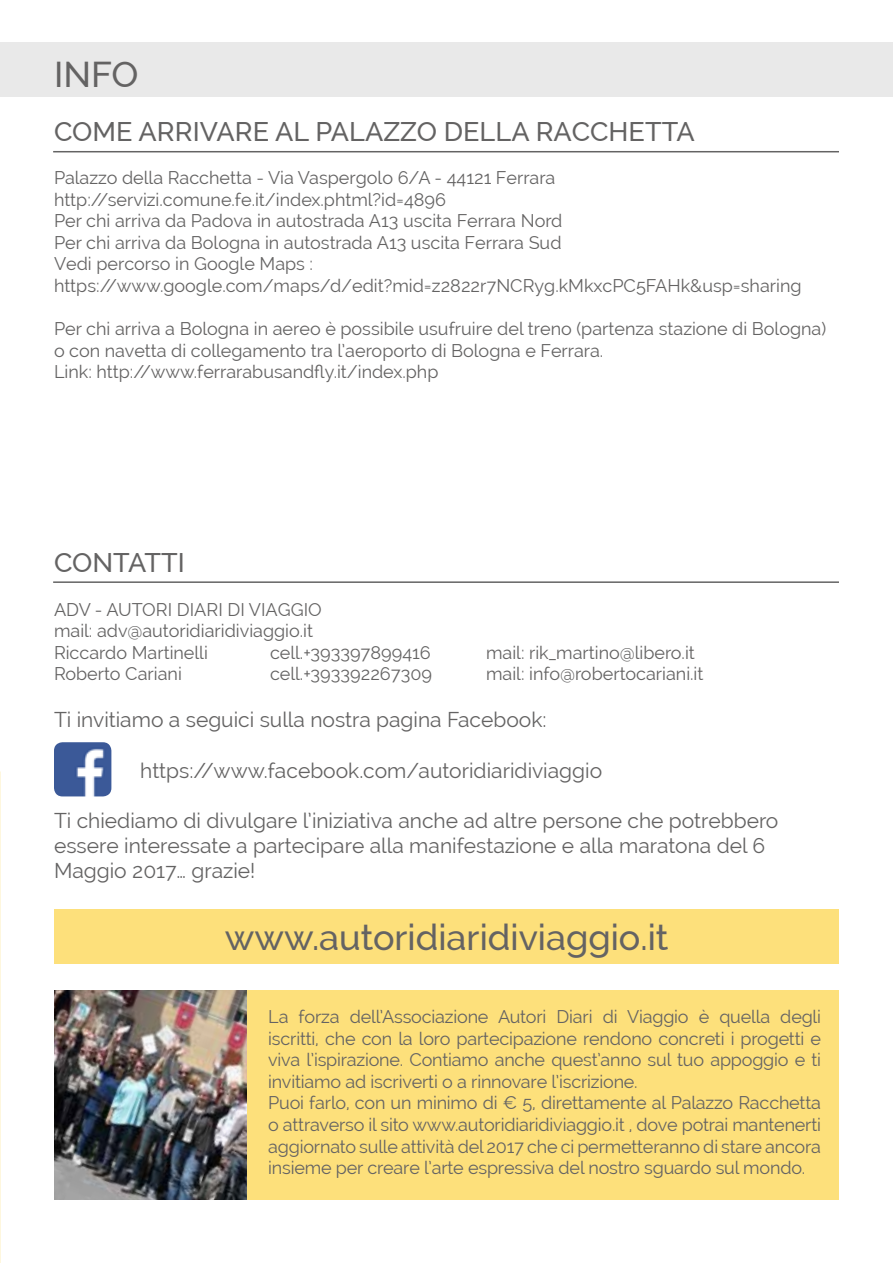
<style>
.page{position:relative;width:893px;height:1263px;background:#fff}
.page>*{position:absolute;margin:0;border:0;box-sizing:border-box;transform-origin:0 0}
.t1{font:500 36px "Raleway";color:#646363}
.t2{font:500 27px "Raleway";color:#646363}
.t3{font:21px/25.2px "Raleway";color:#646363}
.t4{font:18px/21.6px "Raleway";color:#646363}
</style>
<div class="page">
<div style="left:0;top:43px;width:893px;height:54px;background:#e9e9e9"></div>
<img style="left:54px;top:990px;width:194px;height:209px">
<div style="left:248px;top:990px;width:591px;height:209px;background:#fde07b"></div>
<img style="left:54px;top:742px;width:57px;height:54px">
<hr style="left:53px;top:151px;width:786px;height:1px;background:#646363">
<hr style="left:53px;top:581px;width:786px;height:2px;background:#646363">
<div style="left:54px;top:910px;width:785px;height:54px;background:#fde07b"></div>
<h1 class="t1" style="left:54px;top:53px;width:86px">INFO</h1>
<h2 class="t2" style="left:54px;top:116px;width:642px">COME ARRIVARE AL PALAZZO DELLA RACCHETTA</h2>
<p class="t4" style="left:54px;top:167px;width:749px">Palazzo della Racchetta - Via Vaspergolo 6/A - 44121 Ferrara http://servizi.comune.fe.it/index.phtml?id=4896<br>Per chi arriva da Padova in autostrada A13 uscita Ferrara Nord<br>Per chi arriva da Bologna in autostrada A13 uscita Ferrara Sud<br>Vedi percorso in Google Maps : https://www.google.com/maps/d/edit?mid=z2822r7NCRyg.kMkxcPC5FAHk&amp;usp=sharing</p>
<p class="t4" style="left:54px;top:318px;width:774px">Per chi arriva a Bologna in aereo è possibile usufruire del treno (partenza stazione di Bologna) o con navetta di collegamento tra l’aeroporto di Bologna e Ferrara.<br>Link: http://www.ferrarabusandfly.it/index.php</p>
<h2 class="t2" style="left:54px;top:547px;width:132px">CONTATTI</h2>
<p class="t4" style="left:54px;top:598px;width:269px">ADV - AUTORI DIARI DI VIAGGIO mail: adv@autoridiaridiviaggio.it<br>Riccardo Martinelli</p>
<p class="t4" style="left:270px;top:642px;width:162px">cell.+393397899416</p>
<p class="t4" style="left:486px;top:642px;width:210px">mail: rik_martino@libero.it</p>
<p class="t4" style="left:54px;top:663px;width:129px">Roberto Cariani</p>
<p class="t4" style="left:270px;top:663px;width:164px">cell.+393392267309</p>
<p class="t4" style="left:486px;top:663px;width:219px">mail: info@robertocariani.it</p>
<p class="t3" style="left:54px;top:707px;width:494px">Ti invitiamo a seguici sulla nostra pagina Facebook:</p>
<p class="t3" style="left:140px;top:758px;width:463px">https://www.facebook.com/autoridiaridiviaggio</p>
<p class="t3" style="left:54px;top:808px;width:726px">Ti chiediamo di divulgare l’iniziativa anche ad altre persone che potrebbero essere interessate a partecipare alla manifestazione e alla maratona del 6<br>Maggio 2017… grazie!</p>
<h1 class="t1" style="left:225px;top:917px;width:445px">www.autoridiaridiviaggio.it</h1>
<p class="t4" style="left:268px;top:1006px;width:554px">La forza dell’Associazione Autori Diari di Viaggio è quella degli iscritti, che con la loro partecipazione rendono concreti i progetti e viva l’ispirazione. Contiamo anche quest’anno sul tuo appoggio e ti invitiamo ad iscriverti o a rinnovare l’iscrizione.<br>Puoi farlo, con un minimo di € 5, direttamente al Palazzo Racchetta o attraverso il sito www.autoridiaridiviaggio.it , dove potrai mantenerti aggiornato sulle attività del 2017 che ci permetteranno di stare ancora insieme per creare l’arte espressiva del nostro sguardo sul mondo.</p>
</div>
